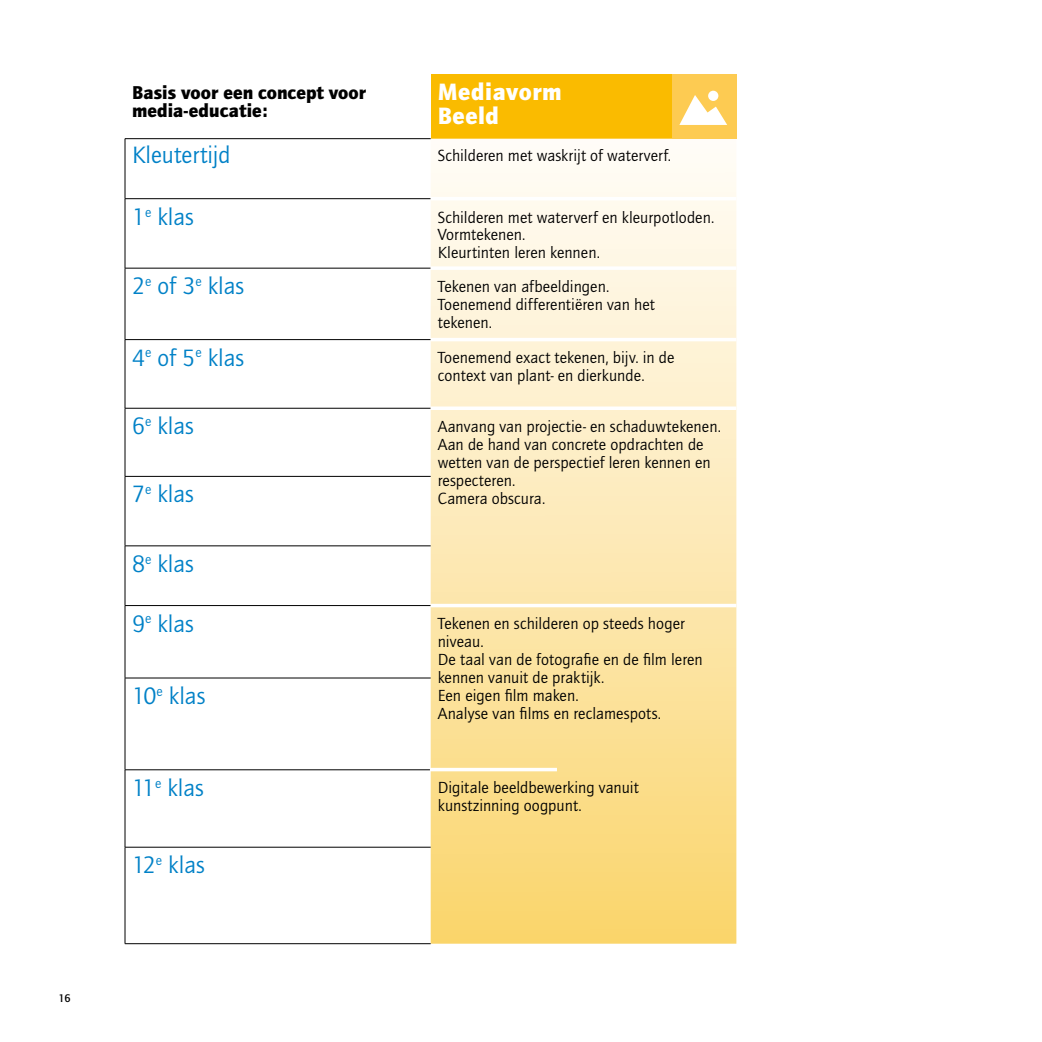
<style>
.page{position:relative;width:1042px;height:1042px;background:#fff}
.page>*{position:absolute;margin:0;border:0;box-sizing:border-box;transform-origin:0 0}
.t1{font:24.5px "Quay Itc T";color:#0081c7}
.t2{font:900 24.5px/24.5px "Quay Itc T";letter-spacing:.025em;color:#fff}
.t3{font:900 19.25px/17.8px "Quay Itc T";color:#000}
.t4{font:16.62px/17.8px "Quay Itc T";letter-spacing:.005em;color:#000}
.t5{font:700 11.38px "Quay Itc T";color:#000}
</style>
<div class="page">
<div style="left:431px;top:74px;width:305px;height:65px;background:#fabb00"></div>
<svg style="left:431px;top:163px;width:305px;height:780px"></svg>
<hr style="left:125px;top:198px;width:306px;height:1px;background:#000">
<hr style="left:125px;top:199px;width:1px;height:69px;background:#000">
<hr style="left:125px;top:268px;width:306px;height:1px;background:#000">
<hr style="left:125px;top:268px;width:1px;height:71px;background:#000">
<hr style="left:125px;top:339px;width:306px;height:1px;background:#000">
<hr style="left:125px;top:340px;width:1px;height:68px;background:#000">
<hr style="left:125px;top:408px;width:306px;height:1px;background:#000">
<hr style="left:125px;top:408px;width:1px;height:68px;background:#000">
<hr style="left:125px;top:476px;width:306px;height:1px;background:#000">
<hr style="left:125px;top:476px;width:1px;height:69px;background:#000">
<hr style="left:125px;top:545px;width:306px;height:1px;background:#000">
<hr style="left:125px;top:546px;width:1px;height:59px;background:#000">
<hr style="left:125px;top:605px;width:306px;height:1px;background:#000">
<hr style="left:125px;top:606px;width:1px;height:72px;background:#000">
<hr style="left:125px;top:678px;width:306px;height:1px;background:#000">
<hr style="left:125px;top:678px;width:1px;height:91px;background:#000">
<hr style="left:125px;top:769px;width:306px;height:1px;background:#000">
<hr style="left:125px;top:770px;width:1px;height:77px;background:#000">
<hr style="left:125px;top:847px;width:306px;height:1px;background:#000">
<hr style="left:125px;top:847px;width:1px;height:96px;background:#000">
<hr style="left:125px;top:139px;width:1px;height:59px;background:#000">
<hr style="left:125px;top:138px;width:306px;height:1px;background:#000">
<hr style="left:431px;top:197px;width:305px;height:3px;background:#fff">
<hr style="left:431px;top:266px;width:305px;height:4px;background:#fff">
<hr style="left:431px;top:338px;width:305px;height:3px;background:#fff">
<svg style="left:431px;top:406px;width:305px;height:4px"></svg>
<hr style="left:431px;top:604px;width:305px;height:3px;background:#fff">
<hr style="left:125px;top:943px;width:306px;height:1px;background:#000">
<div style="left:672px;top:74px;width:64px;height:65px;background:#fdcb52"></div>
<svg style="left:679px;top:95px;width:48px;height:30px"></svg>
<div style="left:708px;top:91px;width:10px;height:10px;background:#fff;border-radius:50%"></div>
<hr style="left:430px;top:768px;width:127px;height:3px;background:#fff">
<p class="t5" style="left:59px;top:992px;width:13px">16</p>
<p class="t3" style="left:132px;top:84px;width:236px">Basis voor een concept voor media-educatie:</p>
<h1 class="t2" style="left:438px;top:79px;width:125px">Mediavorm<br>Beeld</h1>
<h1 class="t1" style="left:132px;top:141px;width:100px">Kleutertijd</h1>
<p class="t4" style="left:438px;top:146px;width:235px">Schilderen met waskrijt of waterverf.</p>
<h1 class="t1" style="left:132px;top:202px;width:63px">1<sup>e</sup> klas</h1>
<p class="t4" style="left:438px;top:208px;width:278px">Schilderen met waterverf en kleurpotloden.<br>Vormtekenen.<br>Kleurtinten leren kennen.</p>
<h1 class="t1" style="left:132px;top:272px;width:114px">2<sup>e</sup> of 3<sup>e</sup> klas</h1>
<p class="t4" style="left:438px;top:277px;width:219px">Tekenen van afbeeldingen.<br>Toenemend differentiëren van het tekenen.</p>
<h1 class="t1" style="left:132px;top:343px;width:114px">4<sup>e</sup> of 5<sup>e</sup> klas</h1>
<p class="t4" style="left:438px;top:349px;width:238px">Toenemend exact tekenen, bijv. in de context van plant- en dierkunde.</p>
<h1 class="t1" style="left:132px;top:412px;width:63px">6<sup>e</sup> klas</h1>
<p class="t4" style="left:438px;top:417px;width:285px">Aanvang van projectie- en schaduwtekenen.<br>Aan de hand van concrete opdrachten de wetten van de perspectief leren kennen en respecteren.</p>
<h1 class="t1" style="left:132px;top:480px;width:63px">7<sup>e</sup> klas</h1>
<p class="t4" style="left:438px;top:489px;width:109px">Camera obscura.</p>
<h1 class="t1" style="left:132px;top:549px;width:63px">8<sup>e</sup> klas</h1>
<h1 class="t1" style="left:132px;top:609px;width:63px">9<sup>e</sup> klas</h1>
<p class="t4" style="left:438px;top:615px;width:267px">Tekenen en schilderen op steeds hoger niveau.<br>De taal van de fotografie en de film leren kennen vanuit de praktijk.<br>Een eigen film maken.<br>Analyse van films en reclamespots.</p>
<h1 class="t1" style="left:132px;top:681px;width:75px">10<sup>e</sup> klas</h1>
<h1 class="t1" style="left:132px;top:773px;width:73px">11<sup>e</sup> klas</h1>
<h1 class="t1" style="left:132px;top:851px;width:74px">12<sup>e</sup> klas</h1>
<p class="t4" style="left:438px;top:778px;width:203px">Digitale beeldbewerking vanuit kunstzinning oogpunt.</p>
</div>
